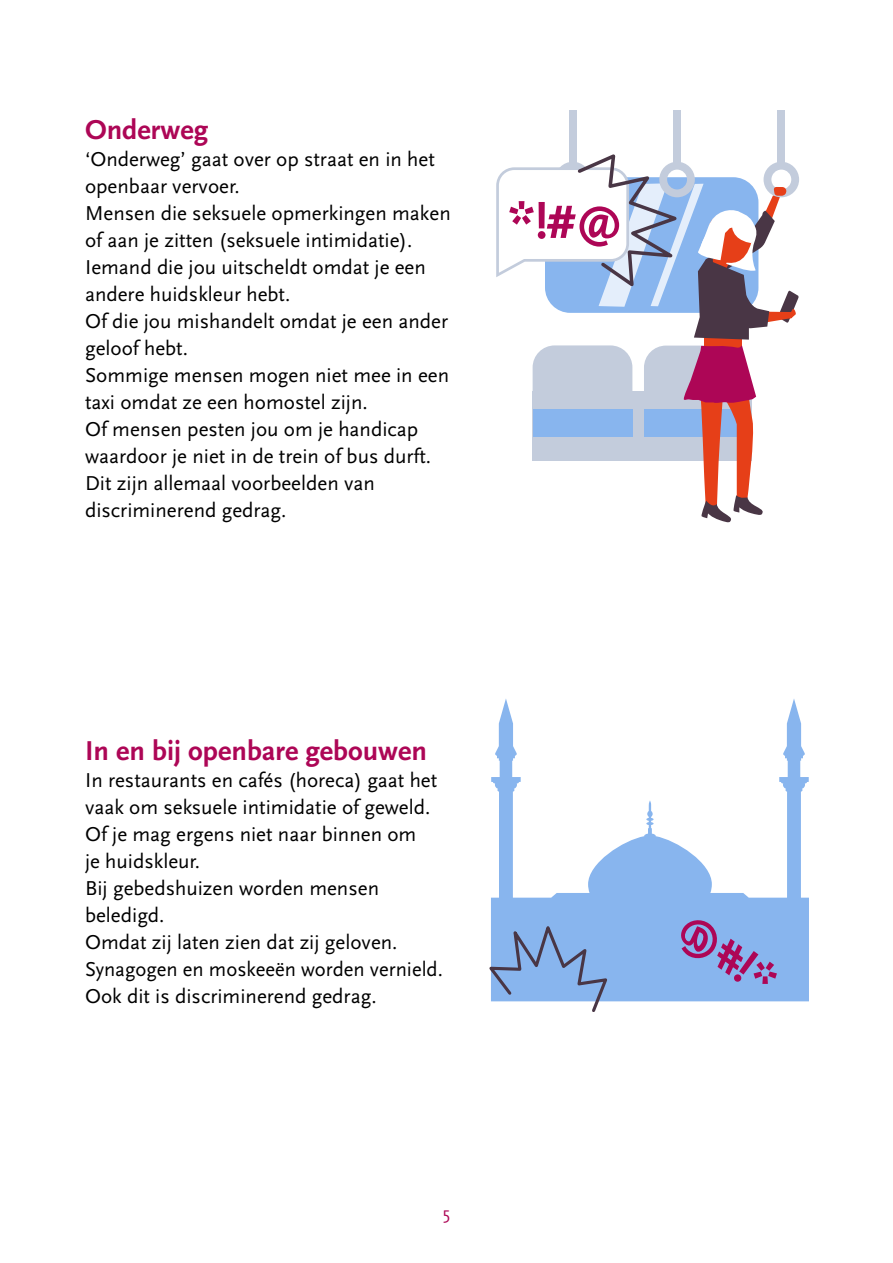
<style>
.page{position:relative;width:893px;height:1263px;background:#fff}
.page>*{position:absolute;margin:0;border:0;box-sizing:border-box;transform-origin:0 0}
.H1_-_Tussenkop{font:700 28.5px "Scala Sans OT";color:#ad0656}
.P_-_Brood{font:21px/27px "Scala Sans OT";color:#000}
.t1{font:18px "Scala Sans OT";color:#ad0656}
</style>
<div class="page">
<div style="left:777px;top:110px;width:8px;height:56px;background:#c3ccdc"></div>
<div style="left:673px;top:110px;width:8px;height:56px;background:#c3ccdc"></div>
<div style="left:569px;top:110px;width:8px;height:56px;background:#c3ccdc"></div>
<svg style="left:496px;top:154px;width:303px;height:369px"></svg>
<svg style="left:491px;top:699px;width:318px;height:302px"></svg>
<svg style="left:679px;top:918px;width:98px;height:66px;background:#908cca"></svg>
<svg style="left:489px;top:918px;width:121px;height:94px;background:#90b2e0"></svg>
<h1 class="H1_-_Tussenkop" style="left:85px;top:114px;width:125px">Onderweg</h1>
<p class="P_-_Brood" style="left:85px;top:146px;width:351px">‘Onderweg’ gaat over op straat en in het openbaar vervoer.</p>
<p class="P_-_Brood" style="left:85px;top:200px;width:367px">Mensen die seksuele opmerkingen maken of aan je zitten (seksuele intimidatie).</p>
<p class="P_-_Brood" style="left:85px;top:254px;width:342px">Iemand die jou uitscheldt omdat je een andere huidskleur hebt.</p>
<p class="P_-_Brood" style="left:85px;top:308px;width:365px">Of die jou mishandelt omdat je een ander geloof hebt.</p>
<p class="P_-_Brood" style="left:85px;top:362px;width:366px">Sommige mensen mogen niet mee in een taxi omdat ze een homostel zijn.</p>
<p class="P_-_Brood" style="left:85px;top:416px;width:348px">Of mensen pesten jou om je handicap waardoor je niet in de trein of bus durft.</p>
<p class="P_-_Brood" style="left:85px;top:470px;width:291px">Dit zijn allemaal voorbeelden van discriminerend gedrag.</p>
<h1 class="H1_-_Tussenkop" style="left:85px;top:735px;width:344px">In en bij openbare gebouwen</h1>
<p class="P_-_Brood" style="left:85px;top:767px;width:354px">In restaurants en cafés (horeca) gaat het vaak om seksuele intimidatie of geweld.</p>
<p class="P_-_Brood" style="left:85px;top:821px;width:333px">Of je mag ergens niet naar binnen om je huidskleur.</p>
<p class="P_-_Brood" style="left:85px;top:875px;width:296px">Bij gebedshuizen worden mensen beledigd.</p>
<p class="P_-_Brood" style="left:85px;top:929px;width:314px">Omdat zij laten zien dat zij geloven.</p>
<p class="P_-_Brood" style="left:85px;top:956px;width:359px">Synagogen en moskeeën worden vernield.</p>
<p class="P_-_Brood" style="left:85px;top:983px;width:293px">Ook dit is discriminerend gedrag.</p>
<p class="t1" style="left:443px;top:1203px;width:9px">5</p>
</div>
